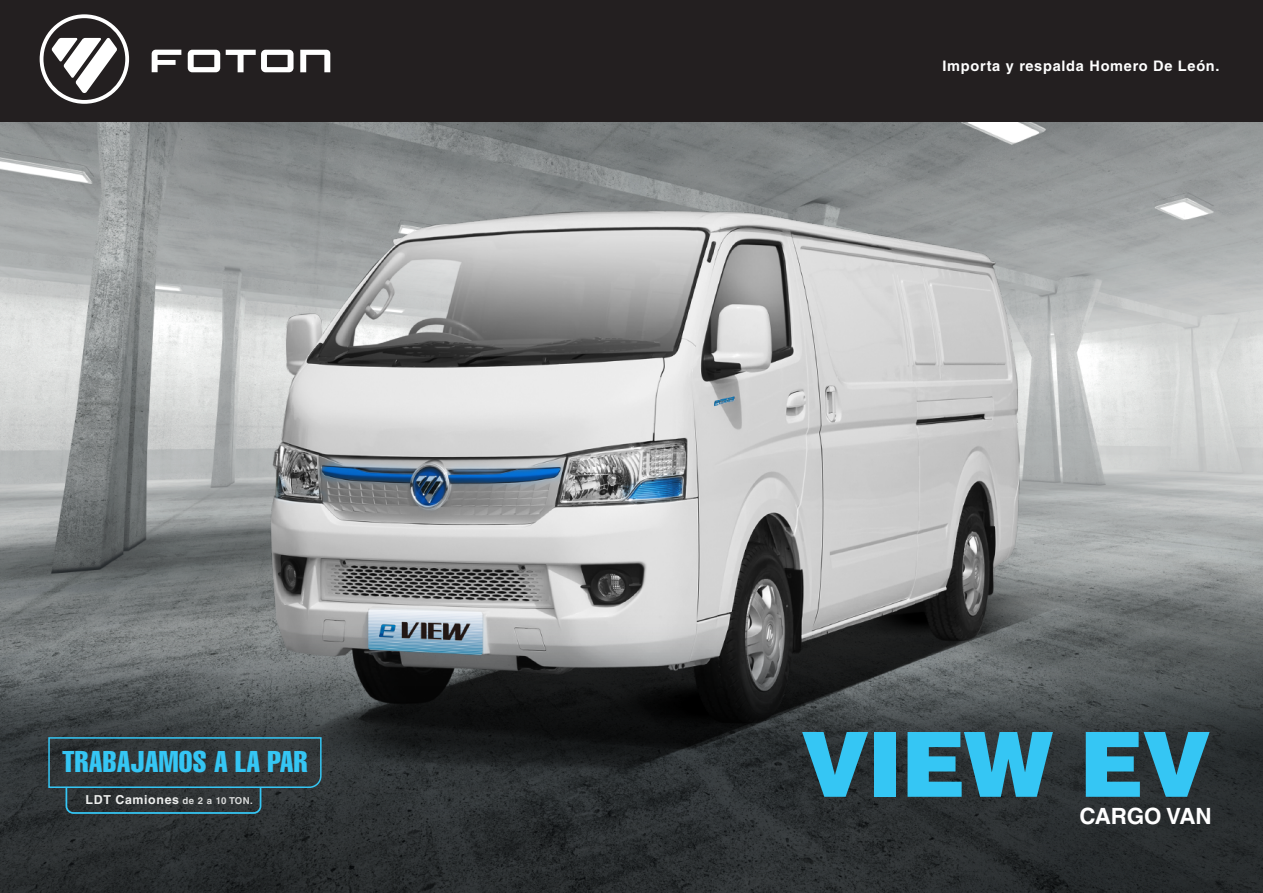
<style>
.page{position:relative;width:1263px;height:893px;background:#fff}
.page>*{position:absolute;margin:0;border:0;box-sizing:border-box;transform-origin:0 0}
.t1{font:900 90px "Helvetica LT Std";letter-spacing:-.025em;color:#35c6f4}
.t2{font:29.55px "Helvetica LT Std Comp";letter-spacing:.01em;color:#35c6f4}
.t3{font:700 22.35px "Helvetica LT Std";letter-spacing:-.005em;color:#fff}
.t4{font:700 14.55px "Helvetica LT Std";letter-spacing:.05em;color:#fff}
.t5{font:700 12.3px "Helvetica LT Std";letter-spacing:.05em;color:#edeeed}
.s1{font-size:9.6px}
</style>
<div class="page">
<img style="left:0;top:121px;width:1263px;height:395px">
<svg style="left:0;top:516px;width:1263px;height:377px;background:#545759"></svg>
<div style="left:0;top:0;width:1263px;height:121px;background:#231f20"></div>
<svg style="left:48px;top:736px;width:274px;height:79px;background:#313e43"></svg>
<svg style="left:40px;top:14px;width:89px;height:90px"></svg>
<svg style="left:152px;top:50px;width:29px;height:22px"></svg>
<svg style="left:300px;top:50px;width:30px;height:22px"></svg>
<svg style="left:226px;top:50px;width:67px;height:22px"></svg>
<svg style="left:188px;top:50px;width:32px;height:22px"></svg>
<h2 class="t2" style="left:62px;top:743px;width:247px">TRABAJAMOS A LA PAR</h2>
<p class="t5" style="left:86px;top:792px;width:169px">LDT Camiones <span class="s1">de 2 a 10 TON.</span></p>
<p class="t4" style="left:942px;top:57px;width:279px">Importa y respalda Homero De León.</p>
<h1 class="t1" style="left:800px;top:706px;width:413px">VIEW EV</h1>
<h3 class="t3" style="left:1079px;top:802px;width:134px">CARGO VAN</h3>
</div>
